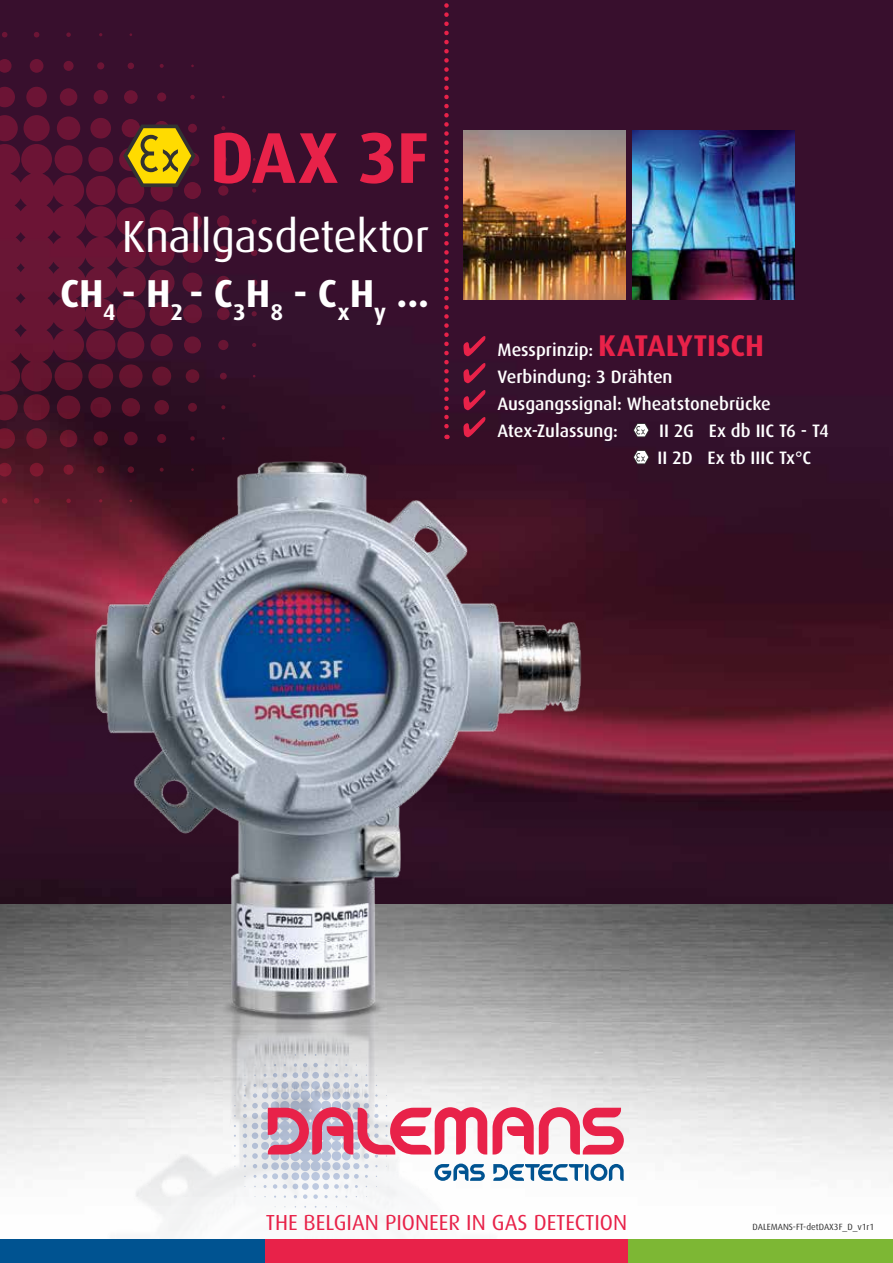
<style>
.page{position:relative;width:893px;height:1263px;background:#fff}
.page>*{position:absolute;margin:0;border:0;box-sizing:border-box;transform-origin:0 0}
.t1{font:700 72px "Dax";color:#e82249}
.t2{font:45px "Dax";letter-spacing:-.01em;color:#fff}
.t3{font:700 39px "Dax";color:#fff}
.t4{font:21.75px "Dax";color:#e82249}
.t5{font:500 18px/27px "Dax";color:#fff}
.t6{font:9px "Dax";color:#323232}
.s1{font-weight:700;font-size:30px;color:#e82249}
</style>
<div class="page">
<img style="left:0;top:0;width:893px;height:905px">
<img style="left:0;top:905px;width:893px;height:261px">
<img style="left:463px;top:131px;width:162px;height:168px">
<svg style="left:0;top:32px;width:257px;height:472px;background:#4a112d"></svg>
<img style="left:74px;top:445px;width:524px;height:794px">
<div style="left:584px;top:1239px;width:309px;height:24px;background:#7db734"></div>
<div style="left:0;top:1239px;width:287px;height:24px;background:#005391"></div>
<div style="left:265px;top:1239px;width:362px;height:24px;background:#e82249"></div>
<svg style="left:123px;top:125px;width:73px;height:62px;background:#9e7d18"></svg>
<svg style="left:493px;top:1107px;width:131px;height:47px"></svg>
<svg style="left:234px;top:1054px;width:253px;height:154px"></svg>
<svg style="left:493px;top:1164px;width:131px;height:17px"></svg>
<svg style="left:444px;top:0;width:5px;height:439px;background:#731536"></svg>
<img style="left:632px;top:131px;width:162px;height:168px">
<svg style="left:463px;top:336px;width:22px;height:20px"></svg>
<svg style="left:463px;top:363px;width:22px;height:20px"></svg>
<svg style="left:463px;top:390px;width:22px;height:20px"></svg>
<svg style="left:463px;top:417px;width:22px;height:20px"></svg>
<svg style="left:633px;top:423px;width:16px;height:14px"></svg>
<svg style="left:633px;top:450px;width:16px;height:14px"></svg>
<h1 class="t1" style="left:210px;top:117px;width:221px">DAX 3F</h1>
<h2 class="t2" style="left:122px;top:211px;width:309px">Knallgasdetektor</h2>
<h3 class="t3" style="left:60px;top:272px;width:371px">CH<sub>4</sub> - H<sub>2</sub> - C<sub>3</sub>H<sub>8</sub> - C<sub>x</sub>H<sub>y</sub> ...</h3>
<p class="t5" style="left:497px;top:337px;width:275px">Messprinzip: <span class="s1">KATALYTISCH<br></span>Verbindung: 3 Drähten<br>Ausgangssignal: Wheatstonebrücke<br>Atex-Zulassung:</p>
<p class="t5" style="left:657px;top:418px;width:173px">II 2G Ex db IIC T6 - T4<br>II 2D Ex tb IIIC Tx°C</p>
<p class="t4" style="left:266px;top:1210px;width:363px">THE BELGIAN PIONEER IN GAS DETECTION</p>
<p class="t6" style="left:752px;top:1222px;width:123px">DALEMANS-FT-detDAX3F_D_v1r1</p>
</div>
